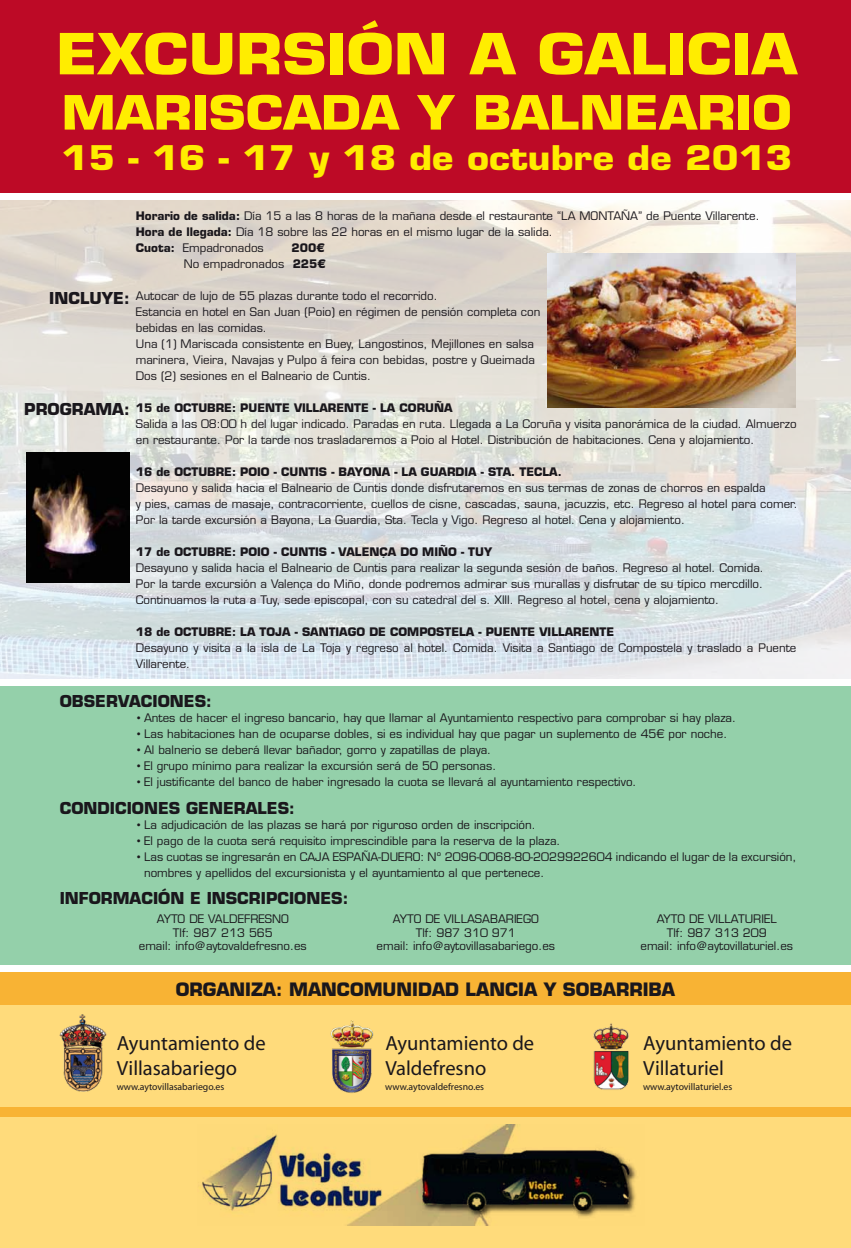
<style>
.page{position:relative;width:851px;height:1248px;background:#fff}
.page>*{position:absolute;margin:0;border:0;box-sizing:border-box;transform-origin:0 0}
.t1{font:700 55.2px "Eurostile";color:#ffed00;scale:1.12 1}
.t2{font:700 46px "Eurostile";color:#ffed00;scale:1.12 1}
.t3{font:700 33.1px "Eurostile";color:#ffed00;scale:1.12 1}
.t4{font:20.5px/24.6px "Myriad";color:#1a171c}
.t5{font:700 18px "Eurostile";color:#1a171c}
.t6{font:700 16px "Eurostile";color:#1a171c}
.t7{font:11.5px/16px "Eurostile";color:#1a171c}
.t8{font:700 11.5px "Eurostile";color:#1a171c}
.t9{font:9.8px "Myriad";color:#1a171c}
.s1{font-weight:700}
.s2{font-family:"Eurostile Bold Extended Two";font-size:12px}
</style>
<div class="page">
<div style="left:0;top:972px;width:850px;height:275px;background:#ffdb7b"></div>
<div style="left:0;top:972px;width:850px;height:32px;background:#f8b334"></div>
<div style="left:0;top:1107px;width:850px;height:9px;background:#f8b334"></div>
<div style="left:0;top:686px;width:850px;height:278px;background:#94d0aa"></div>
<div style="left:0;top:0;width:850px;height:193px;background:#bd0a26"></div>
<img style="left:0;top:201px;width:850px;height:477px">
<img style="left:200px;top:1124px;width:436px;height:101px">
<img style="left:547px;top:253px;width:248px;height:154px">
<img style="left:26px;top:452px;width:103px;height:130px">
<img style="left:59px;top:1014px;width:48px;height:77px">
<img style="left:330px;top:1020px;width:44px;height:73px">
<img style="left:593px;top:1023px;width:36px;height:67px">
<h1 class="t1" style="left:56px;top:20px;width:663px">EXCURSIÓN A GALICIA</h1>
<h2 class="t2" style="left:61px;top:84px;width:653px">MARISCADA Y BALNEARIO</h2>
<h3 class="t3" style="left:62px;top:137px;width:653px">15 - 16 - 17 y 18 de octubre de 2013</h3>
<p class="t7" style="left:136px;top:208px;width:625px"><span class="s1">Horario de salida:</span> Día 15 a las 8 horas de la mañana desde el restaurante “LA MONTAÑA” de Puente Villarente.<br><span class="s1">Hora de llegada:</span> Día 18 sobre las 22 horas en el mismo lugar de la salida.<br><span class="s1">Cuota:</span> Empadronados</p>
<p class="t7" style="left:184px;top:240px;width:143px;text-align:right"><span class="s1">200€<br></span>No empadronados <span class="s1">225€</span></p>
<p class="t7" style="left:136px;top:288px;width:406px">Autocar de lujo de 55 plazas durante todo el recorrido.<br>Estancia en hotel en San Juan (Poio) en régimen de pensión completa con bebidas en las comidas.<br>Una (1) Mariscada consistente en Buey, Langostinos, Mejillones en salsa marinera, Vieira, Navajas y Pulpo á feira con bebidas, postre y Queimada Dos (2) sesiones en el Balneario de Cuntis.</p>
<p class="t8" style="left:136px;top:400px;width:318px">15 de OCTUBRE: PUENTE VILLARENTE - LA CORUÑA</p>
<p class="t7" style="left:136px;top:416px;width:662px">Salida a las 08:00 h del lugar indicado. Paradas en ruta. Llegada a La Coruña y visita panorámica de la ciudad. Almuerzo en restaurante. Por la tarde nos trasladaremos a Poio al Hotel. Distribución de habitaciones. Cena y alojamiento.</p>
<p class="t8" style="left:136px;top:464px;width:427px">16 de OCTUBRE: POIO - CUNTIS - BAYONA - LA GUARDIA - STA. TECLA.</p>
<p class="t7" style="left:136px;top:480px;width:663px">Desayuno y salida hacia el Balneario de Cuntis donde disfrutaremos en sus termas de zonas de chorros en espalda<br>y pies, camas de masaje, contracorriente, cuellos de cisne, cascadas, sauna, jacuzzis, etc. Regreso al hotel para comer.<br>Por la tarde excursión a Bayona, La Guardia, Sta. Tecla y Vigo. Regreso al hotel. Cena y alojamiento.</p>
<p class="t8" style="left:136px;top:544px;width:358px">17 de OCTUBRE: POIO - CUNTIS - VALENÇA DO MIÑO - TUY</p>
<p class="t7" style="left:136px;top:560px;width:629px;text-align:justify">Desayuno y salida hacia el Balneario de Cuntis para realizar la segunda sesión de baños. Regreso al hotel. Comida.<br>Por la tarde excursión a Valença do Miño, donde podremos admirar sus murallas y disfrutar de su típico mercdillo.<br>Continuamos la ruta a Tuy, sede episcopal, con su catedral del s. XIII. Regreso al hotel, cena y alojamiento.</p>
<p class="t8" style="left:136px;top:624px;width:480px">18 de OCTUBRE: LA TOJA - SANTIAGO DE COMPOSTELA - PUENTE VILLARENTE</p>
<p class="t7" style="left:136px;top:640px;width:662px">Desayuno y visita a la isla de La Toja y regreso al hotel. Comida. Visita a Santiago de Compostela y traslado a Puente<br>Villarente.</p>
<h3 class="t6" style="left:49px;top:288px;width:82px">INCLUYE:</h3>
<h3 class="t6" style="left:24px;top:399px;width:107px">PROGRAMA:</h3>
<h3 class="t6" style="left:60px;top:691px;width:154px">OBSERVACIONES:</h3>
<p class="t7" style="left:136px;top:710px;width:601px"><span class="s2">·</span> Antes de hacer el ingreso bancario, hay que llamar al Ayuntamiento respectivo para comprobar si hay plaza. <span class="s2">·</span> Las habitaciones han de ocuparse dobles, si es individual hay que pagar un suplemento de 45€ por noche. <span class="s2">·</span> Al balnerio se deberá llevar bañador, gorro y zapatillas de playa.<br><span class="s2">·</span> El grupo mínimo para realizar la excursión será de 50 personas.<br><span class="s2">·</span> El justificante del banco de haber ingresado la cuota se llevará al ayuntamiento respectivo.</p>
<p class="t7" style="left:136px;top:816px;width:401px"><span class="s2">·</span> La adjudicación de las plazas se hará por riguroso orden de inscripción.</p>
<p class="t7" style="left:136px;top:832px;width:426px"><span class="s2">·</span> El pago de la cuota será requisito imprescindible para la reserva de la plaza.</p>
<p class="t7" style="left:136px;top:848px;width:662px"><span class="s2">·</span> Las cuotas se ingresarán en CAJA ESPAÑA-DUERO: Nº 2096-0068-80-2029922604 indicando el lugar de la excursión,</p>
<p class="t7" style="left:144px;top:864px;width:402px">nombres y apellidos del excursionista y el ayuntamiento al que pertenece.</p>
<h3 class="t6" style="left:60px;top:798px;width:237px">CONDICIONES GENERALES:</h3>
<h3 class="t6" style="left:60px;top:887px;width:290px">INFORMACIÓN E INSCRIPCIONES:</h3>
<p class="t7" style="left:139px;top:911px;width:169px;line-height:13.8px;text-align:center">AYTO DE VALDEFRESNO<br>Tlf: 987 213 565<br>email: info@aytovaldefresno.es</p>
<p class="t7" style="left:376px;top:911px;width:180px;line-height:13.8px;text-align:center">AYTO DE VILLASABARIEGO<br>Tlf: 987 310 971<br>email: info@aytovillasabariego.es</p>
<p class="t7" style="left:640px;top:911px;width:154px;line-height:13.8px;text-align:center">AYTO DE VILLATURIEL<br>Tlf: 987 313 209<br>email: info@aytovillaturiel.es</p>
<h3 class="t5" style="left:176px;top:977px;width:501px">ORGANIZA: MANCOMUNIDAD LANCIA Y SOBARRIBA</h3>
<h3 class="t4" style="left:117px;top:1031px;width:150px">Ayuntamiento de<br>Villasabariego</h3>
<p class="t9" style="left:117px;top:1081px;width:109px">www.aytovillasabariego.es</p>
<h3 class="t4" style="left:385px;top:1031px;width:150px">Ayuntamiento de<br>Valdefresno</h3>
<p class="t9" style="left:385px;top:1081px;width:100px">www.aytovaldefresno.es</p>
<h3 class="t4" style="left:643px;top:1031px;width:150px">Ayuntamiento de<br>Villaturiel</h3>
<p class="t9" style="left:643px;top:1081px;width:91px">www.aytovillaturiel.es</p>
</div>
